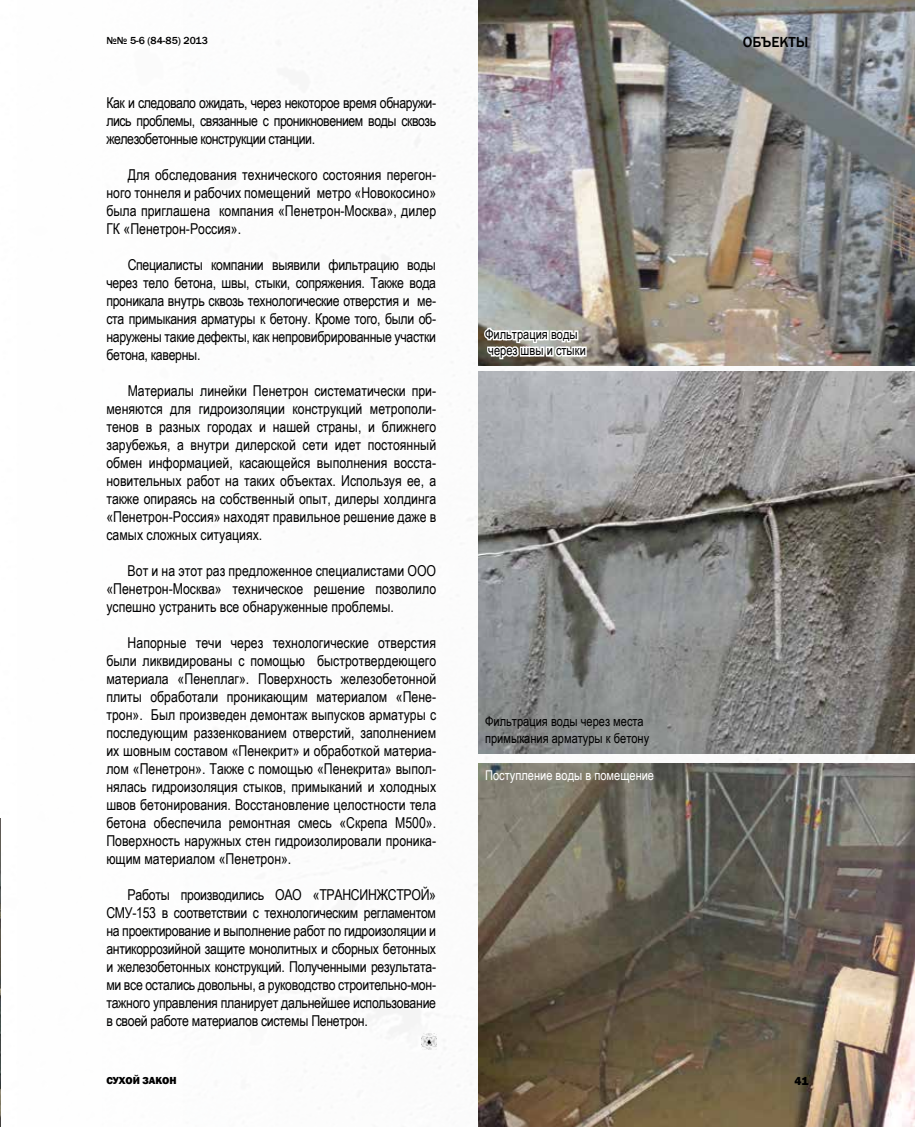
<style>
.page{position:relative;width:915px;height:1127px;background:#fff}
.page>*{position:absolute;margin:0;border:0;box-sizing:border-box;transform-origin:0 0}
.t1{font:15px/18px "Arial Narrow";color:#000;text-align:justify}
.t2{font:500 15px "Franklin Gothic";color:#000}
.t3{font:13.5px/16.2px "Arial Narrow";color:#000}
.t4{font:13.5px "Arial Narrow";color:#fff}
.t5{font:800 12px "Franklin Gothic";color:#000}
.t6{font:500 10.5px "Franklin Gothic";color:#000}
.t7{font:800 10.5px "Franklin Gothic";color:#000}
</style>
<div class="page">
<img style="left:478px;top:763px;width:436px;height:364px">
<img style="left:0;top:819px;width:1px;height:308px">
<img style="left:478px;top:0;width:436px;height:366px">
<img style="left:478px;top:371px;width:436px;height:383px">
<img style="left:421px;top:1033px;width:15px;height:17px">
<svg style="left:482px;top:321px;width:106px;height:45px"></svg>
<p class="t6" style="left:106px;top:34px;width:103px">№№ 5-6 (84-85) 2013</p>
<p class="t2" style="left:742px;top:33px;width:67px">объекты</p>
<p class="t1" style="left:106px;top:93px;width:331px">Как и следовало ожидать, через некоторое время обнаружи&shy;лись проблемы, связанные с проникновением воды сквозь железобетонные конструкции станции.</p>
<p class="t1" style="left:106px;top:165px;width:331px;text-indent:21px">Для обследования технического состояния перегон&shy;ного тоннеля и рабочих помещений метро «Новокосино» была приглашена компания «Пенетрон-Москва», дилер ГК «Пенетрон-Россия».</p>
<p class="t1" style="left:106px;top:255px;width:331px;text-indent:21px">Специалисты компании выявили фильтрацию воды через тело бетона, швы, стыки, сопряжения. Также вода проникала внутрь сквозь технологические отверстия и ме&shy;ста примыкания арматуры к бетону. Кроме того, были об&shy;наружены такие дефекты, как непровибрированные участки бетона, каверны.</p>
<p class="t1" style="left:106px;top:381px;width:331px;text-indent:21px">Материалы линейки Пенетрон систематически при&shy;меняются для гидроизоляции конструкций метрополи&shy;тенов в разных городах и нашей страны, и ближнего зарубежья, а внутри дилерской сети идет постоянный обмен информацией, касающейся выполнения восста&shy;новительных работ на таких объектах. Используя ее, а также опираясь на собственный опыт, дилеры холдинга «Пенетрон-Россия» находят правильное решение даже в самых сложных ситуациях.</p>
<p class="t1" style="left:106px;top:561px;width:331px;text-indent:21px">Вот и на этот раз предложенное специалистами ООО «Пенетрон-Москва» техническое решение позволило успешно устранить все обнаруженные проблемы.</p>
<p class="t1" style="left:106px;top:633px;width:331px;text-indent:21px">Напорные течи через технологические отверстия были ликвидированы с помощью быстротвердеющего материала «Пенеплаг». Поверхность железобетонной плиты обработали проникающим материалом «Пене&shy;трон». Был произведен демонтаж выпусков арматуры с последующим раззенкованием отверстий, заполнением их шовным составом «Пенекрит» и обработкой материа&shy;лом «Пенетрон». Также с помощью «Пенекрита» выпол&shy;нялась гидроизоляция стыков, примыканий и холодных швов бетонирования. Восстановление целостности тела бетона обеспечила ремонтная смесь «Скрепа М500».<br>Поверхность наружных стен гидроизолировали проника&shy;ющим материалом «Пенетрон».</p>
<p class="t1" style="left:106px;top:885px;width:331px;text-indent:21px">Работы производились ОАО «ТРАНСИНЖСТРОЙ» СМУ-153 в соответствии с технологическим регламентом на проектирование и выполнение работ по гидроизоляции и антикоррозийной защите монолитных и сборных бетонных и железобетонных конструкций. Полученными результата&shy;ми все остались довольны, а руководство строительно-мон&shy;тажного управления планирует дальнейшее использование в своей работе материалов системы Пенетрон.</p>
<p class="t3" style="left:485px;top:325px;width:102px">Фильтрация воды через швы и стыки</p>
<p class="t3" style="left:485px;top:713px;width:165px">Фильтрация воды через места примыкания арматуры к бетону</p>
<p class="t4" style="left:485px;top:765px;width:170px">Поступление воды в помещение</p>
<p class="t7" style="left:106px;top:1074px;width:72px">СУХОЙ ЗАКОН</p>
<p class="t5" style="left:794px;top:1073px;width:15px">41</p>
</div>
